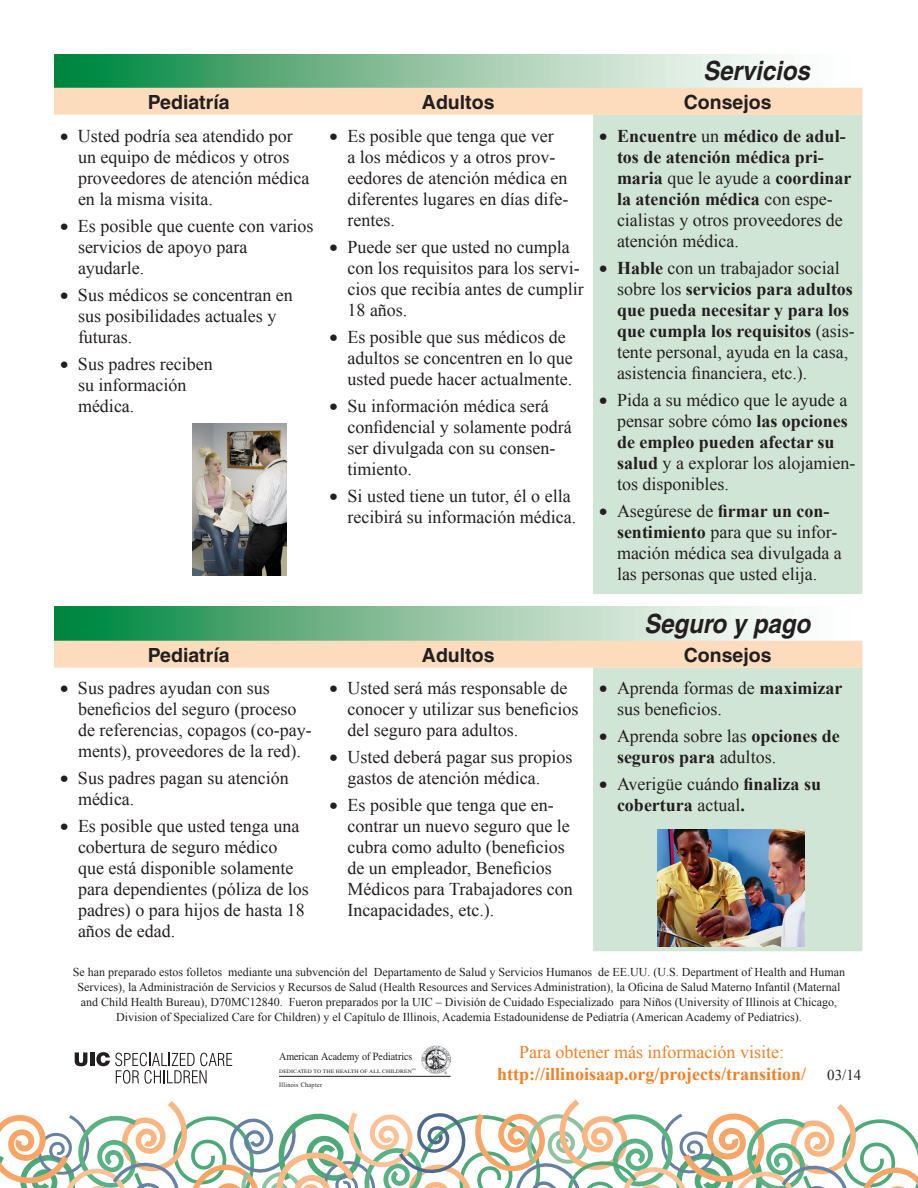
<style>
.page{position:relative;width:918px;height:1188px;background:#fff}
.page>*{position:absolute;margin:0;border:0;box-sizing:border-box;transform-origin:0 0}
.t1{font:italic 700 26.4px "Helvetica";color:#231f20;scale:.91 1}
.t2{font:700 19.5px "Helvetica";color:#231f20}
.t3{font:18px/21px "Times New Roman";color:#231f20}
.t4{font:700 18px/21px "Times New Roman";color:#231f20}
.t5{font:700 18px "Times New Roman";color:#f48026}
.t6{font:18px "Times New Roman";color:#f48026}
.t7{font:15px "Times New Roman";color:#231f20}
.t8{font:12px/15px "Times New Roman";color:#231f20;text-align:center}
.t9{font:11.1px "Times";color:#231f20;scale:.91 1}
.t10{font:6.75px "Times";letter-spacing:.05em;color:#231f20;scale:.91 1}
.t11{font:5.1px "Times";letter-spacing:.015em;color:#231f20;scale:1.11 1}
.t12{font:3.6px "Times";color:#231f20;scale:.91 1}
.s1{font-weight:400}
.s2{font-weight:700}
</style>
<div class="page">
<svg style="left:54px;top:54px;width:808px;height:34px;background:#93c6a6"></svg>
<div style="left:54px;top:88px;width:808px;height:27px;background:#fddbbd"></div>
<div style="left:593px;top:115px;width:269px;height:479px;background:#d1e5d6"></div>
<svg style="left:0;top:1099px;width:918px;height:89px"></svg>
<img style="left:192px;top:423px;width:95px;height:152px">
<svg style="left:54px;top:607px;width:808px;height:34px;background:#93c6a6"></svg>
<div style="left:54px;top:641px;width:808px;height:27px;background:#fddbbd"></div>
<div style="left:593px;top:668px;width:269px;height:283px;background:#d1e5d6"></div>
<img style="left:657px;top:829px;width:147px;height:118px">
<img style="left:421px;top:1046px;width:29px;height:28px">
<hr style="left:279px;top:1076px;width:172px;height:1px;background:#231f20">
<svg style="left:75px;top:1052px;width:12px;height:14px"></svg>
<hr style="left:90px;top:1052px;width:4px;height:14px;background:#231f20">
<svg style="left:96px;top:1052px;width:136px;height:32px"></svg>
<p class="t1" style="left:703px;top:54px;width:119px">Servicios</p>
<p class="t2" style="left:148px;top:90px;width:83px">Pediatría</p>
<p class="t2" style="left:422px;top:90px;width:74px">Adultos</p>
<p class="t2" style="left:684px;top:90px;width:89px">Consejos</p>
<p class="t3" style="left:78px;top:125px;width:233px;text-indent:-18px">• Usted podría sea atendido por un equipo de médicos y otros proveedores de atención médica en la misma visita.</p>
<p class="t3" style="left:78px;top:215px;width:237px;text-indent:-18px">• Es posible que cuente con varios servicios de apoyo para ayudarle.</p>
<p class="t3" style="left:78px;top:284px;width:216px;text-indent:-18px">• Sus médicos se concentran en sus posibilidades actuales y futuras.</p>
<p class="t3" style="left:78px;top:353px;width:136px;text-indent:-18px">• Sus padres reciben su información médica.</p>
<p class="t3" style="left:348px;top:125px;width:222px;text-indent:-18px">• Es posible que tenga que ver<br>a los médicos y a otros prov&shy;eedores de atención médica en diferentes lugares en días dife&shy;rentes.</p>
<p class="t3" style="left:348px;top:236px;width:238px;text-indent:-18px">• Puede ser que usted no cumpla con los requisitos para los servi&shy;cios que recibía antes de cumplir<br>18 años.</p>
<p class="t3" style="left:348px;top:326px;width:227px;text-indent:-18px">• Es posible que sus médicos de adultos se concentren en lo que usted puede hacer actualmente.</p>
<p class="t3" style="left:348px;top:395px;width:226px;text-indent:-18px">• Su información médica será confidencial y solamente podrá ser divulgada con su consen&shy;timiento.</p>
<p class="t3" style="left:348px;top:485px;width:230px;text-indent:-18px">• Si usted tiene un tutor, él o ella recibirá su información médica.</p>
<p class="t4" style="left:617px;top:125px;width:236px;text-indent:-18px">• Encuentre <span class="s1">un</span> médico de adul&shy;tos de atención médica pri&shy;maria <span class="s1">que le ayude a</span> coordinar la atención médica <span class="s1">con espe&shy;cialistas y otros proveedores de atención médica.</span></p>
<p class="t3" style="left:617px;top:257px;width:239px;text-indent:-18px">• <span class="s2">Hable</span> con un trabajador social sobre los <span class="s2">servicios para adultos que pueda necesitar y para los que cumpla los requisitos</span> (asis&shy;tente personal, ayuda en la casa, asistencia financiera, etc.).</p>
<p class="t3" style="left:617px;top:389px;width:240px;text-indent:-18px">• Pida a su médico que le ayude a pensar sobre cómo <span class="s2">las opciones de empleo pueden afectar su salud</span> y a explorar los alojamien&shy;tos disponibles.</p>
<p class="t3" style="left:617px;top:500px;width:226px;text-indent:-18px">• Asegúrese de <span class="s2">firmar un con&shy;sentimiento</span> para que su infor&shy;mación médica sea divulgada a las personas que usted elija.</p>
<p class="t1" style="left:644px;top:607px;width:184px">Seguro y pago</p>
<p class="t2" style="left:148px;top:643px;width:83px">Pediatría</p>
<p class="t2" style="left:422px;top:643px;width:74px">Adultos</p>
<p class="t2" style="left:684px;top:643px;width:89px">Consejos</p>
<p class="t3" style="left:78px;top:678px;width:235px;text-indent:-18px">• Sus padres ayudan con sus beneficios del seguro (proceso de referencias, copagos (co-pay&shy;ments), proveedores de la red).</p>
<p class="t3" style="left:78px;top:768px;width:212px;text-indent:-18px">• Sus padres pagan su atención médica.</p>
<p class="t3" style="left:78px;top:816px;width:232px;text-indent:-18px">• Es posible que usted tenga una cobertura de seguro médico<br>que está disponible solamente para dependientes (póliza de los padres) o para hijos de hasta 18 años de edad.</p>
<p class="t3" style="left:348px;top:678px;width:232px;text-indent:-18px">• Usted será más responsable de conocer y utilizar sus beneficios del seguro para adultos.</p>
<p class="t3" style="left:348px;top:747px;width:226px;text-indent:-18px">• Usted deberá pagar sus propios gastos de atención médica.</p>
<p class="t3" style="left:348px;top:795px;width:227px;text-indent:-18px">• Es posible que tenga que en&shy;contrar un nuevo seguro que le cubra como adulto (beneficios de un empleador, Beneficios<br>Médicos para Trabajadores con<br>Incapacidades, etc.).</p>
<p class="t3" style="left:617px;top:678px;width:227px;text-indent:-18px">• Aprenda formas de <span class="s2">maximizar </span>sus beneficios.</p>
<p class="t3" style="left:617px;top:726px;width:224px;text-indent:-18px">• Aprenda sobre las <span class="s2">opciones de seguros para</span> adultos.</p>
<p class="t3" style="left:617px;top:774px;width:206px;text-indent:-18px">• Averigüe cuándo <span class="s2">finaliza su cobertura</span> actual<span class="s2">.</span></p>
<p class="t8" style="left:73px;top:965px;width:774px">Se han preparado estos folletos mediante una subvención del Departamento de Salud y Servicios Humanos de EE.UU. (U.S. Department of Health and Human Services), la Administración de Servicios y Recursos de Salud (Health Resources and Services Administration), la Oficina de Salud Materno Infantil (Maternal and Child Health Bureau), D70MC12840. Fueron preparados por la UIC – División de Cuidado Especializado para Niños (University of Illinois at Chicago, Division of Specialized Care for Children) y el Capítulo de Illinois, Academia Estadounidense de Pediatría (American Academy of Pediatrics).</p>
<p class="t9" style="left:279px;top:1050px;width:148px">American Academy of Pediatrics</p>
<p class="t11" style="left:279px;top:1068px;width:125px">DEDICATED TO THE HEALTH OF ALL CHILDREN<sup>™</sup></p>
<p class="t10" style="left:279px;top:1081px;width:49px">Illinois Chapter</p>
<p class="t12" style="left:445px;top:1071px;width:4px">®</p>
<p class="t6" style="left:519px;top:1040px;width:266px">Para obtener más información visite:</p>
<p class="t5" style="left:497px;top:1061px;width:311px">http://illinoisaap.org/projects/transition/</p>
<p class="t7" style="left:827px;top:1065px;width:36px">03/14</p>
</div>
